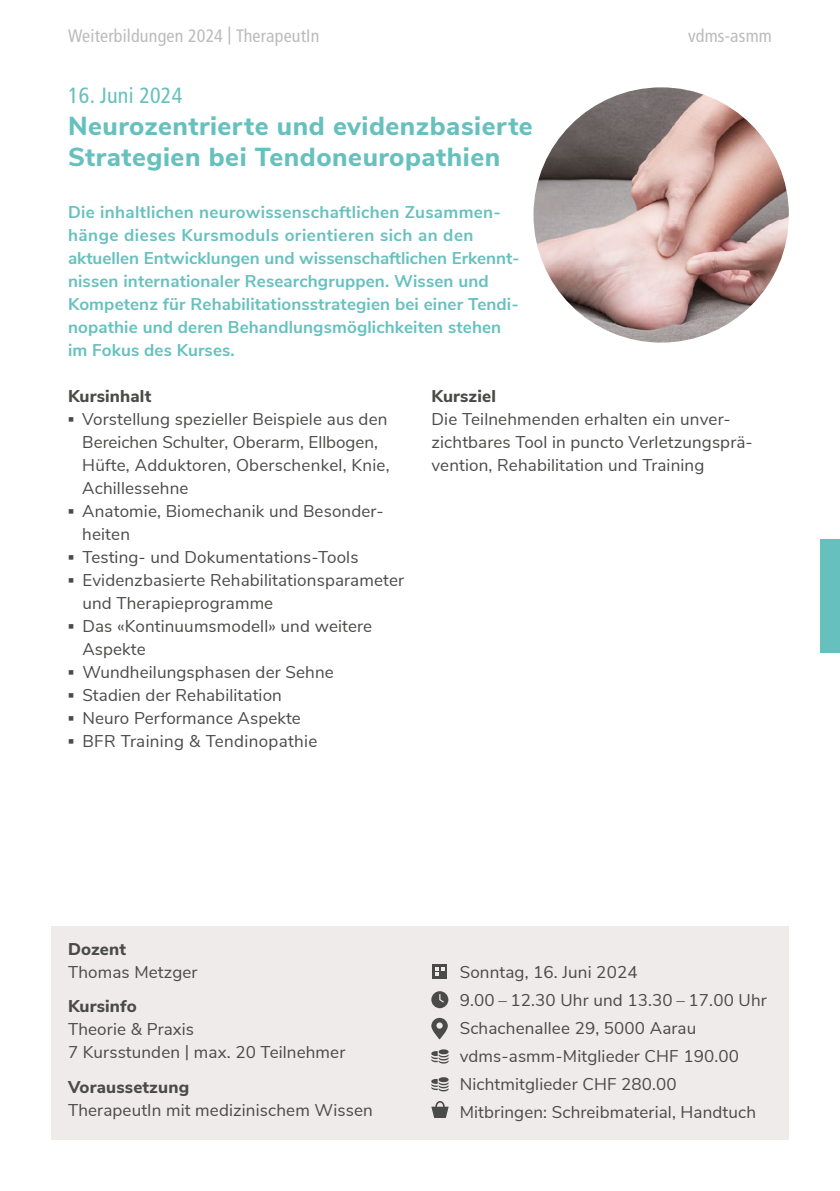
<style>
.page{position:relative;width:840px;height:1191px;background:#fff}
.page>*{position:absolute;margin:0;border:0;box-sizing:border-box;transform-origin:0 0}
.t1{font:800 26px/31px "Nunito Sans";letter-spacing:.02em;color:#66c1be}
.t2{font:condensed 22px "Frutiger LT Std";letter-spacing:.01em;color:#66c1be}
.t3{font:condensed 18px "Frutiger LT Std";letter-spacing:.01em;color:#bcbcbc}
.t4{font:17px/23px "Nunito Sans";letter-spacing:.01em;color:#4a4a49}
.t5{font:700 17px/23px "Nunito Sans";letter-spacing:.01em;color:#66c1be}
.t6{font:800 17px "Nunito Sans";letter-spacing:.01em;color:#4a4a49}
.s1{font-family:"Arial";font-weight:700}
</style>
<div class="page">
<div style="left:819px;top:539px;width:20px;height:113px;background:#66c1be"></div>
<div style="left:51px;top:926px;width:737px;height:214px;background:#eeebea"></div>
<div style="left:431px;top:991px;width:17px;height:17px;background:#4a4a49;border-radius:50%"></div>
<svg style="left:439px;top:994px;width:5px;height:9px"></svg>
<div style="left:432px;top:964px;width:14px;height:14px;background:#4a4a49"></div>
<svg style="left:435px;top:967px;width:9px;height:8px"></svg>
<svg style="left:431px;top:1049px;width:17px;height:14px"></svg>
<svg style="left:431px;top:1077px;width:17px;height:14px"></svg>
<svg style="left:431px;top:1017px;width:16px;height:22px"></svg>
<svg style="left:436px;top:1022px;width:6px;height:6px"></svg>
<svg style="left:431px;top:1106px;width:17px;height:12px"></svg>
<div style="left:435px;top:1101px;width:9px;height:11px;border:2px solid #4a4a49;border-radius:50%"></div>
<img style="left:533px;top:87px;width:255px;height:255px;border-radius:128px">
<p class="t3" style="left:68px;top:25px;width:253px">Weiterbildungen 2024 | TherapeutIn</p>
<p class="t3" style="left:687px;top:25px;width:85px">vdms-asmm</p>
<p class="t2" style="left:68px;top:82px;width:116px">16. Juni 2024</p>
<h1 class="t1" style="left:68px;top:109px;width:466px">Neurozentrierte und evidenzbasierte<br>Strategien bei Tendoneuropathien</h1>
<p class="t5" style="left:68px;top:199px;width:453px">Die inhaltlichen neurowissenschaftlichen Zusammen&shy;hänge dieses Kursmoduls orientieren sich an den aktuellen Entwicklungen und wissenschaftlichen Erkennt&shy;nissen internationaler Researchgruppen. Wissen und Kompetenz für Rehabilitationsstrategien bei einer Tendi&shy;nopathie und deren Behandlungsmöglichkeiten stehen im Fokus des Kurses.</p>
<p class="t6" style="left:68px;top:383px;width:85px">Kursinhalt</p>
<p class="t4" style="left:82px;top:406px;width:309px;text-indent:-14px"><span class="s1">▪</span> Vorstellung spezieller Beispiele aus den Bereichen Schulter, Oberarm, Ellbogen, Hüfte, Adduktoren, Oberschenkel, Knie, Achillessehne</p>
<p class="t4" style="left:82px;top:498px;width:302px;text-indent:-14px"><span class="s1">▪</span> Anatomie, Biomechanik und Besonder&shy;heiten</p>
<p class="t4" style="left:68px;top:544px;width:292px"><span class="s1">▪</span> Testing- und Dokumentations-Tools</p>
<p class="t4" style="left:82px;top:567px;width:323px;text-indent:-14px"><span class="s1">▪</span> Evidenzbasierte Rehabilitationsparameter und Therapieprogramme</p>
<p class="t4" style="left:82px;top:613px;width:291px;text-indent:-14px"><span class="s1">▪</span> Das «Kontinuumsmodell» und weitere<br>Aspekte</p>
<p class="t4" style="left:68px;top:659px;width:267px"><span class="s1">▪</span> Wundheilungsphasen der Sehne</p>
<p class="t4" style="left:68px;top:682px;width:215px"><span class="s1">▪</span> Stadien der Rehabilitation</p>
<p class="t4" style="left:68px;top:705px;width:234px"><span class="s1">▪</span> Neuro Performance Aspekte</p>
<p class="t4" style="left:68px;top:728px;width:251px"><span class="s1">▪</span> BFR Training &amp; Tendinopathie</p>
<p class="t6" style="left:431px;top:383px;width:66px">Kursziel</p>
<p class="t4" style="left:431px;top:406px;width:322px">Die Teilnehmenden erhalten ein unver&shy;zichtbares Tool in puncto Verletzungsprä&shy;vention, Rehabilitation und Training</p>
<p class="t6" style="left:68px;top:936px;width:59px">Dozent</p>
<p class="t4" style="left:68px;top:959px;width:131px">Thomas Metzger</p>
<p class="t6" style="left:68px;top:994px;width:70px">Kursinfo</p>
<p class="t4" style="left:68px;top:1017px;width:278px">Theorie &amp; Praxis<br>7 Kursstunden | max. 20 Teilnehmer</p>
<p class="t6" style="left:68px;top:1074px;width:122px">Voraussetzung</p>
<p class="t4" style="left:68px;top:1097px;width:306px">TherapeutIn mit medizinischem Wissen</p>
<p class="t4" style="left:459px;top:957px;width:308px;line-height:28px">Sonntag, 16. Juni 2024<br>9.00 – 12.30 Uhr und 13.30 – 17.00 Uhr<br>Schachenallee 29, 5000 Aarau vdms-asmm-Mitglieder CHF 190.00<br>Nichtmitglieder CHF 280.00<br>Mitbringen: Schreibmaterial, Handtuch</p>
</div>
